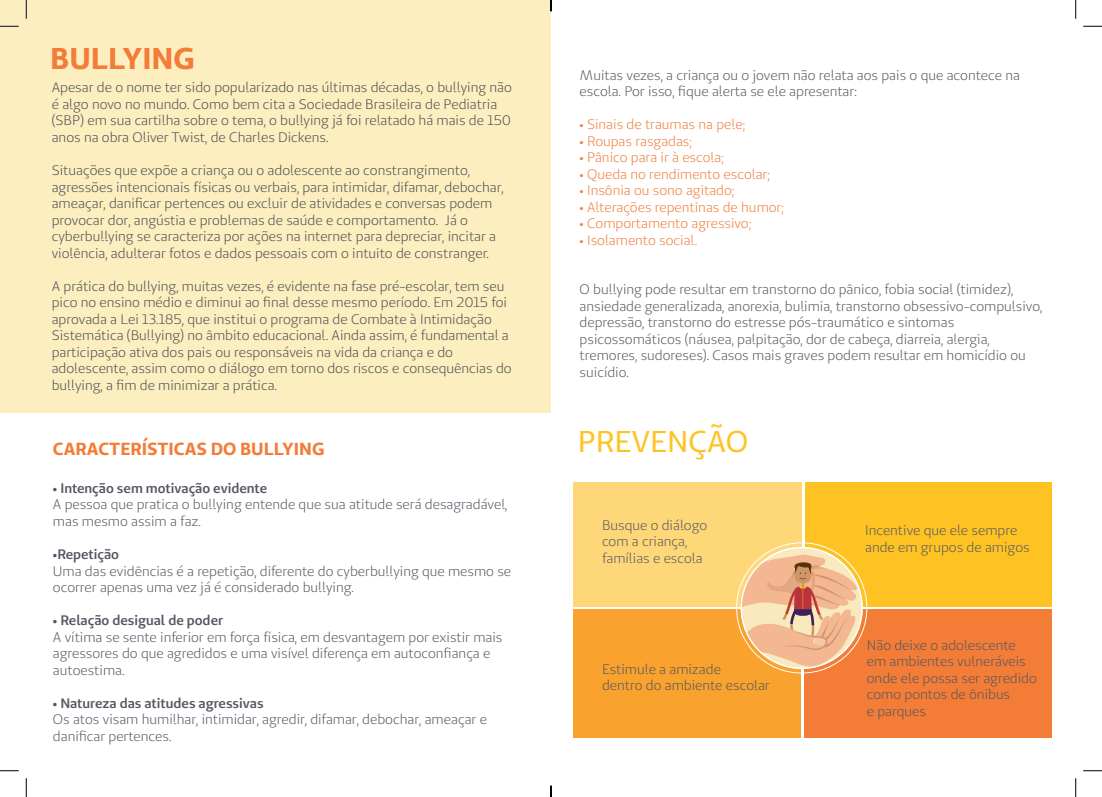
<style>
.page{position:relative;width:1102px;height:797px;background:#fff}
.page>*{position:absolute;margin:0;border:0;box-sizing:border-box;transform-origin:0 0}
.t1{font:30px "Unimed Sans";color:#fec323}
.t2{font:700 30px "Unimed Sans";color:#f37c38}
.t3{font:700 17.5px "Unimed Sans";color:#f37c38}
.t4{font:13.75px/16.5px "Unimed Sans";color:#545862}
.t5{font:13.75px/16.5px "Unimed Sans";color:#4b4d50}
.t6{font:13.75px "Unimed Sans";color:#f37c38}
.t7{font:600 13.75px "Unimed Sans";color:#545862}
</style>
<div class="page">
<div style="left:0;top:0;width:551px;height:412px;background:#fdeec0"></div>
<svg style="left:0;top:25px;width:19px;height:2px"></svg>
<svg style="left:1083px;top:25px;width:18px;height:2px"></svg>
<svg style="left:0;top:770px;width:19px;height:1px"></svg>
<svg style="left:1083px;top:770px;width:18px;height:1px"></svg>
<svg style="left:25px;top:0;width:2px;height:19px"></svg>
<svg style="left:25px;top:778px;width:2px;height:19px"></svg>
<svg style="left:1075px;top:0;width:1px;height:19px"></svg>
<svg style="left:1075px;top:778px;width:1px;height:19px"></svg>
<svg style="left:550px;top:785px;width:1px;height:12px"></svg>
<div style="left:573px;top:482px;width:228px;height:124px;background:#fed779"></div>
<div style="left:805px;top:482px;width:246px;height:124px;background:#fec323"></div>
<div style="left:573px;top:609px;width:227px;height:128px;background:#f9a22d"></div>
<div style="left:804px;top:609px;width:247px;height:128px;background:#f37c37"></div>
<svg style="left:741px;top:554px;width:120px;height:112px;background:#edb98c"></svg>
<h1 class="t2" style="left:50px;top:39px;width:146px">BULLYING</h1>
<p class="t5" style="left:52px;top:79px;width:461px">Apesar de o nome ter sido popularizado nas últimas décadas, o bullying não é algo novo no mundo. Como bem cita a Sociedade Brasileira de Pediatria (SBP) em sua cartilha sobre o tema, o bullying já foi relatado há mais de 150 anos na obra Oliver Twist, de Charles Dickens.</p>
<p class="t5" style="left:52px;top:162px;width:453px">Situações que expõe a criança ou o adolescente ao constrangimento, agressões intencionais físicas ou verbais, para intimidar, difamar, debochar, ameaçar, danificar pertences ou excluir de atividades e conversas podem provocar dor, angústia e problemas de saúde e comportamento. Já o cyberbullying se caracteriza por ações na internet para depreciar, incitar a violência, adulterar fotos e dados pessoais com o intuito de constranger.</p>
<p class="t5" style="left:52px;top:277px;width:461px">A prática do bullying, muitas vezes, é evidente na fase pré-escolar, tem seu pico no ensino médio e diminui ao final desse mesmo período. Em 2015 foi aprovada a Lei 13.185, que institui o programa de Combate à Intimidação Sistemática (Bullying) no âmbito educacional. Ainda assim, é fundamental a participação ativa dos pais ou responsáveis na vida da criança e do adolescente, assim como o diálogo em torno dos riscos e consequências do bullying, a fim de minimizar a prática.</p>
<p class="t3" style="left:53px;top:438px;width:273px">CARACTERÍSTICAS DO BULLYING</p>
<p class="t7" style="left:53px;top:479px;width:216px">• Intenção sem motivação evidente</p>
<p class="t4" style="left:53px;top:496px;width:456px">A pessoa que pratica o bullying entende que sua atitude será desagradável, mas mesmo assim a faz.</p>
<p class="t7" style="left:53px;top:545px;width:68px">•Repetição</p>
<p class="t4" style="left:53px;top:562px;width:459px">Uma das evidências é a repetição, diferente do cyberbullying que mesmo se ocorrer apenas uma vez já é considerado bullying.</p>
<p class="t7" style="left:53px;top:611px;width:172px">• Relação desigual de poder</p>
<p class="t4" style="left:53px;top:628px;width:451px">A vítima se sente inferior em força física, em desvantagem por existir mais agressores do que agredidos e uma visível diferença em autoconfiança e autoestima.</p>
<p class="t7" style="left:53px;top:693px;width:212px">• Natureza das atitudes agressivas</p>
<p class="t4" style="left:53px;top:711px;width:435px">Os atos visam humilhar, intimidar, agredir, difamar, debochar, ameaçar e danificar pertences.</p>
<p class="t4" style="left:579px;top:66px;width:442px">Muitas vezes, a criança ou o jovem não relata aos pais o que acontece na escola. Por isso, fique alerta se ele apresentar:</p>
<p class="t6" style="left:579px;top:116px;width:167px">• Sinais de traumas na pele;</p>
<p class="t6" style="left:579px;top:132px;width:114px">• Roupas rasgadas;</p>
<p class="t6" style="left:579px;top:149px;width:146px">• Pânico para ir à escola;</p>
<p class="t6" style="left:579px;top:165px;width:192px">• Queda no rendimento escolar;</p>
<p class="t6" style="left:579px;top:182px;width:156px">• Insônia ou sono agitado;</p>
<p class="t6" style="left:579px;top:198px;width:206px">• Alterações repentinas de humor;</p>
<p class="t6" style="left:579px;top:215px;width:173px">• Comportamento agressivo;</p>
<p class="t6" style="left:579px;top:231px;width:119px">• Isolamento social.</p>
<p class="t4" style="left:579px;top:281px;width:464px">O bullying pode resultar em transtorno do pânico, fobia social (timidez), ansiedade generalizada, anorexia, bulimia, transtorno obsessivo-compulsivo, depressão, transtorno do estresse pós-traumático e sintomas psicossomáticos (náusea, palpitação, dor de cabeça, diarreia, alergia, tremores, sudoreses). Casos mais graves podem resultar em homicídio ou suicídio.</p>
<h1 class="t1" style="left:577px;top:422px;width:172px">PREVENÇÃO</h1>
<p class="t4" style="left:602px;top:517px;width:107px">Busque o diálogo com a criança, famílias e escola</p>
<p class="t4" style="left:602px;top:660px;width:169px">Estimule a amizade<br>dentro do ambiente escolar</p>
<p class="t4" style="left:865px;top:522px;width:166px">Incentive que ele sempre ande em grupos de amigos</p>
<p class="t4" style="left:866px;top:636px;width:171px">Não deixe o adolescente em ambientes vulneráveis onde ele possa ser agredido como pontos de ônibus<br>e parques</p>
</div>
